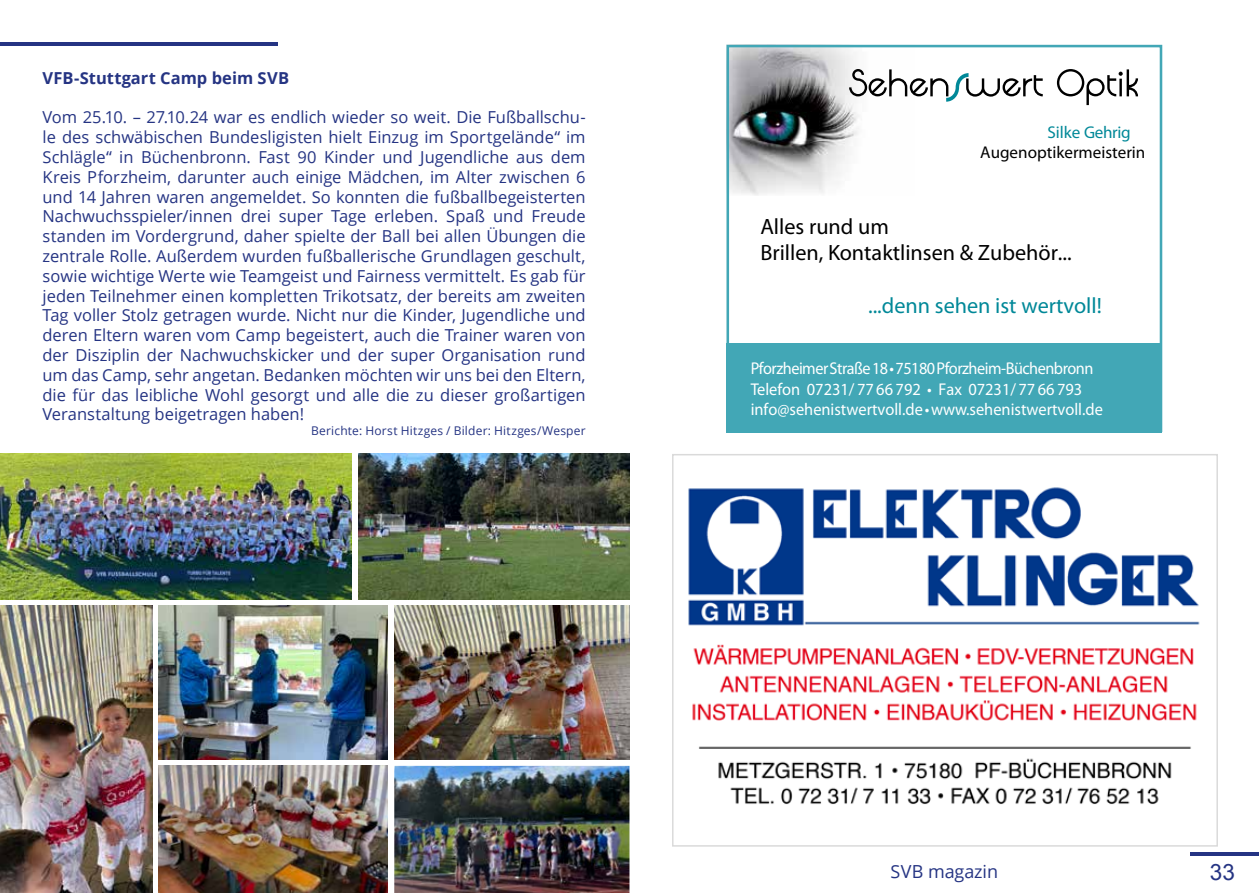
<style>
.page{position:relative;width:1259px;height:893px;background:#fff}
.page>*{position:absolute;margin:0;border:0;box-sizing:border-box;transform-origin:0 0}
.t1{font:22.5px "Arial";color:#253483}
.t2{font:300 22.2px/26.7px "Futura BT";color:#000}
.t3{font:500 22.2px "Futura BT";color:#008898}
.t4{font:18px "Open Sans";letter-spacing:-.005em;color:#253483}
.t5{font:500 17.1px/20.5px "Futura BT";color:#fff;scale:.95 1}
.t6{font:300 17.1px "Futura BT";color:#000}
.t7{font:500 17.1px "Futura BT";letter-spacing:-.015em;color:#008898}
.t8{font:16.5px/19.8px "Open Sans";color:#253483;text-align:justify}
.t9{font:700 16.5px "Open Sans";color:#253483}
.t10{font:12px "Open Sans";letter-spacing:.015em;color:#253483}
.s1{font-weight:500}
</style>
<div class="page">
<hr style="left:1191px;top:852px;width:68px;height:3px;background:#253483">
<img style="left:688px;top:487px;width:512px;height:317px">
<div style="left:672px;top:454px;width:546px;height:393px;border:2px solid #dadada"></div>
<div style="left:726px;top:343px;width:436px;height:89px;background:#42a7b6"></div>
<img style="left:730px;top:49px;width:129px;height:146px">
<svg style="left:849px;top:69px;width:289px;height:36px"></svg>
<div style="left:726px;top:45px;width:436px;height:387px;border:3px solid #42a7b6"></div>
<hr style="left:0;top:43px;width:278px;height:3px;background:#253483">
<img style="left:0;top:454px;width:352px;height:146px">
<img style="left:358px;top:454px;width:271px;height:146px">
<img style="left:0;top:606px;width:152px;height:287px">
<img style="left:159px;top:606px;width:229px;height:153px">
<img style="left:394px;top:606px;width:235px;height:153px">
<img style="left:394px;top:766px;width:235px;height:127px">
<img style="left:159px;top:766px;width:229px;height:127px">
<p class="t9" style="left:43px;top:66px;width:248px">VFB-Stuttgart Camp beim SVB</p>
<p class="t8" style="left:43px;top:107px;width:544px">Vom 25.10. – 27.10.24 war es endlich wieder so weit. Die Fußballschu&shy;le des schwäbischen Bundesligisten hielt Einzug im Sportgelände“ im Schlägle“ in Büchenbronn. Fast 90 Kinder und Jugendliche aus dem Kreis Pforzheim, darunter auch einige Mädchen, im Alter zwischen 6 und 14 Jahren waren angemeldet. So konnten die fußballbegeisterten Nachwuchsspieler/innen drei super Tage erleben. Spaß und Freude standen im Vordergrund, daher spielte der Ball bei allen Übungen die zentrale Rolle. Außerdem wurden fußballerische Grundlagen geschult, sowie wichtige Werte wie Teamgeist und Fairness vermittelt. Es gab für jeden Teilnehmer einen kompletten Trikotsatz, der bereits am zweiten Tag voller Stolz getragen wurde. Nicht nur die Kinder, Jugendliche und deren Eltern waren vom Camp begeistert, auch die Trainer waren von der Disziplin der Nachwuchskicker und der super Organisation rund um das Camp, sehr angetan. Bedanken möchten wir uns bei den Eltern, die für das leibliche Wohl gesorgt und alle die zu dieser großartigen Veranstaltung beigetragen haben!</p>
<p class="t10" style="left:311px;top:422px;width:276px">Berichte: Horst Hitzges / Bilder: Hitzges/Wesper</p>
<p class="t7" style="left:1047px;top:122px;width:85px">Silke Gehrig</p>
<p class="t6" style="left:980px;top:142px;width:167px">Augenoptikermeisterin</p>
<h2 class="t2" style="left:760px;top:212px;width:313px">Alles rund um<br>Brillen, Kontaktlinsen &amp; Zubehör<span class="s1">...</span></h2>
<h2 class="t3" style="left:868px;top:292px;width:235px">...denn sehen ist wertvoll!</h2>
<p class="t5" style="left:750px;top:358px;width:372px">PforzheimerStraße18•75180Pforzheim-Büchenbronn<br>Telefon 07231/ 77 66 792 • Fax 07231/ 77 66 793 info@sehenistwertvoll.de•www.sehenistwertvoll.de</p>
<p class="t4" style="left:890px;top:859px;width:109px">SVB magazin</p>
<h1 class="t1" style="left:1210px;top:857px;width:27px">33</h1>
</div>
